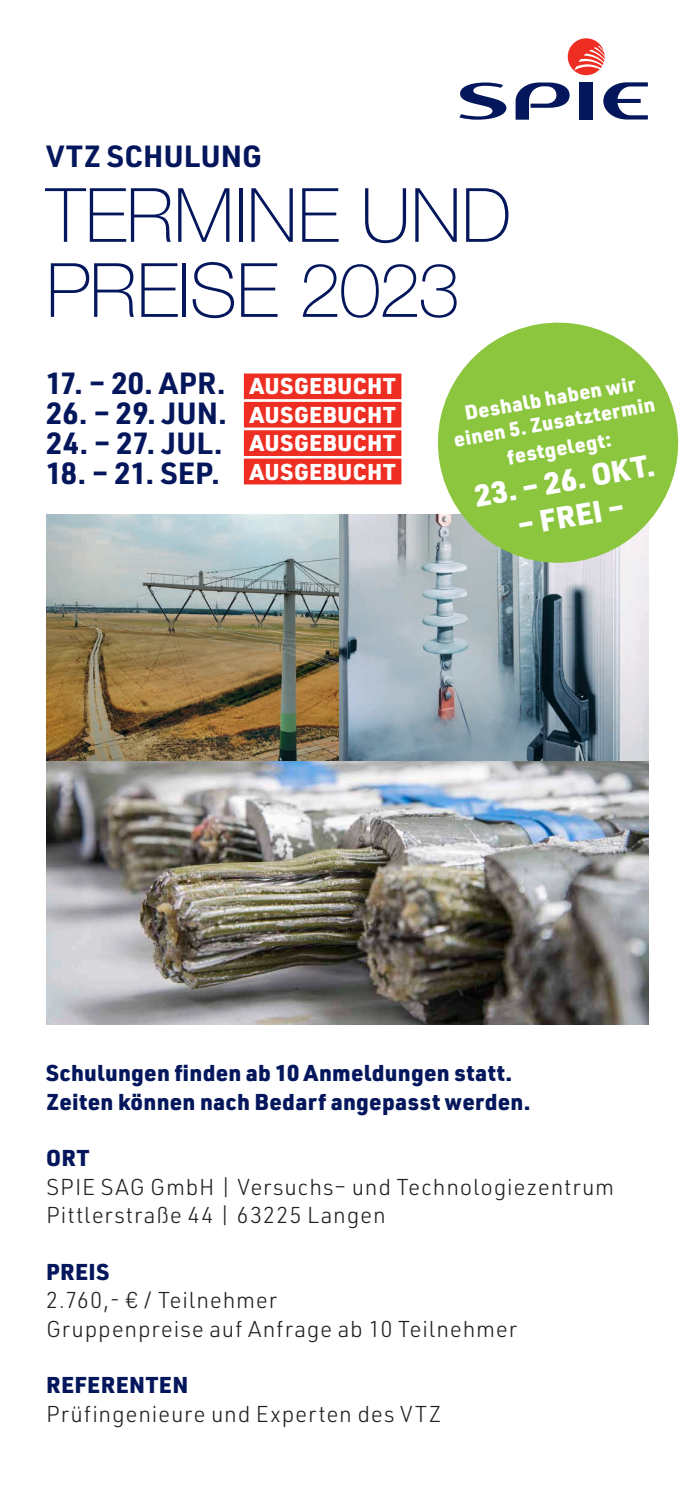
<style>
.page{position:relative;width:695px;height:1489px;background:#fff}
.page>*{position:absolute;margin:0;border:0;box-sizing:border-box;transform-origin:0 0}
.t1{font:100 75px/75px "Helvetica Neue LT Std";letter-spacing:-.005em;color:#04175c}
.t2{font:700 30px "URWDIN";letter-spacing:.005em;color:#04175c}
.t3{font:900 30px "URWDIN";color:#fff}
.t4{font:300 22.5px/28.2px "URWDIN";letter-spacing:.035em;color:#231f20}
.t5{font:900 22.5px/28.2px "URWDIN";letter-spacing:.01em;color:#04175c}
.t6{font:900 22.5px/28.2px "URWDIN";letter-spacing:.02em;color:#fff;text-align:justify}
.t7{font:900 20px/24px "URWDIN";color:#fff;text-align:center}
</style>
<div class="page">
<img style="left:46px;top:760px;width:602px;height:264px">
<img style="left:46px;top:514px;width:294px;height:246px">
<svg style="left:340px;top:514px;width:308px;height:246px;background:#96a4af"></svg>
<svg style="left:515px;top:82px;width:54px;height:38px"></svg>
<div style="left:579px;top:82px;width:13px;height:38px;background:#04175c"></div>
<svg style="left:603px;top:82px;width:44px;height:37px"></svg>
<svg style="left:459px;top:82px;width:47px;height:38px"></svg>
<svg style="left:567px;top:38px;width:37px;height:37px"></svg>
<div style="left:242px;top:372px;width:160px;height:28px;background:#ee2e22"></div>
<div style="left:241px;top:371px;width:163px;height:31px;border:2px solid #fff"></div>
<div style="left:242px;top:400px;width:160px;height:29px;background:#ee2e22"></div>
<div style="left:241px;top:399px;width:163px;height:31px;border:2px solid #fff"></div>
<div style="left:242px;top:429px;width:160px;height:28px;background:#ee2e22"></div>
<div style="left:241px;top:428px;width:163px;height:30px;border:2px solid #fff"></div>
<div style="left:242px;top:457px;width:160px;height:28px;background:#ee2e22"></div>
<div style="left:241px;top:456px;width:163px;height:31px;border:2px solid #fff"></div>
<svg style="left:428px;top:322px;width:251px;height:250px;fill:#8bc63e"></svg>
<h2 class="t2" style="left:46px;top:135px;width:217px">VTZ SCHULUNG</h2>
<h1 class="t1" style="left:46px;top:177px;width:467px">TERMINE UND<br>PREISE 2023</h1>
<h2 class="t2" style="left:46px;top:362px;width:181px">17. – 20. APR.</h2>
<h2 class="t2" style="left:46px;top:392px;width:182px">26. – 29. JUN.</h2>
<h2 class="t2" style="left:46px;top:422px;width:178px">24. – 27. JUL.</h2>
<h2 class="t2" style="left:46px;top:452px;width:175px">18. – 21. SEP.</h2>
<p class="t6" style="left:250px;top:371px;width:147px">AUSGEBUCHT AUSGEBUCHT AUSGEBUCHT AUSGEBUCHT</p>
<p class="t7" style="left:447px;top:403px;width:205px;rotate:-10deg">Deshalb haben wir einen 5. Zusatztermin</p>
<p class="t7" style="left:505px;top:445px;width:107px;rotate:-10deg">festgelegt:</p>
<h2 class="t3" style="left:471px;top:475px;width:184px;rotate:-10deg">23. – 26. OKT.</h2>
<h2 class="t3" style="left:514px;top:504px;width:109px;rotate:-10deg">– FREI –</h2>
<p class="t5" style="left:46px;top:1058px;width:486px">Schulungen finden ab 10 Anmeldungen statt.<br>Zeiten können nach Bedarf angepasst werden.</p>
<p class="t5" style="left:46px;top:1143px;width:45px">ORT</p>
<p class="t4" style="left:46px;top:1171px;width:569px">SPIE SAG GmbH | Versuchs– und Technologiezentrum<br>Pittlerstraße 44 | 63225 Langen</p>
<p class="t5" style="left:46px;top:1256px;width:65px">PREIS</p>
<p class="t4" style="left:46px;top:1285px;width:472px">2.760,- € / Teilnehmer<br>Gruppenpreise auf Anfrage ab 10 Teilnehmer</p>
<p class="t5" style="left:46px;top:1369px;width:144px">REFERENTEN</p>
<p class="t4" style="left:46px;top:1398px;width:396px">Prüfingenieure und Experten des VTZ</p>
</div>
